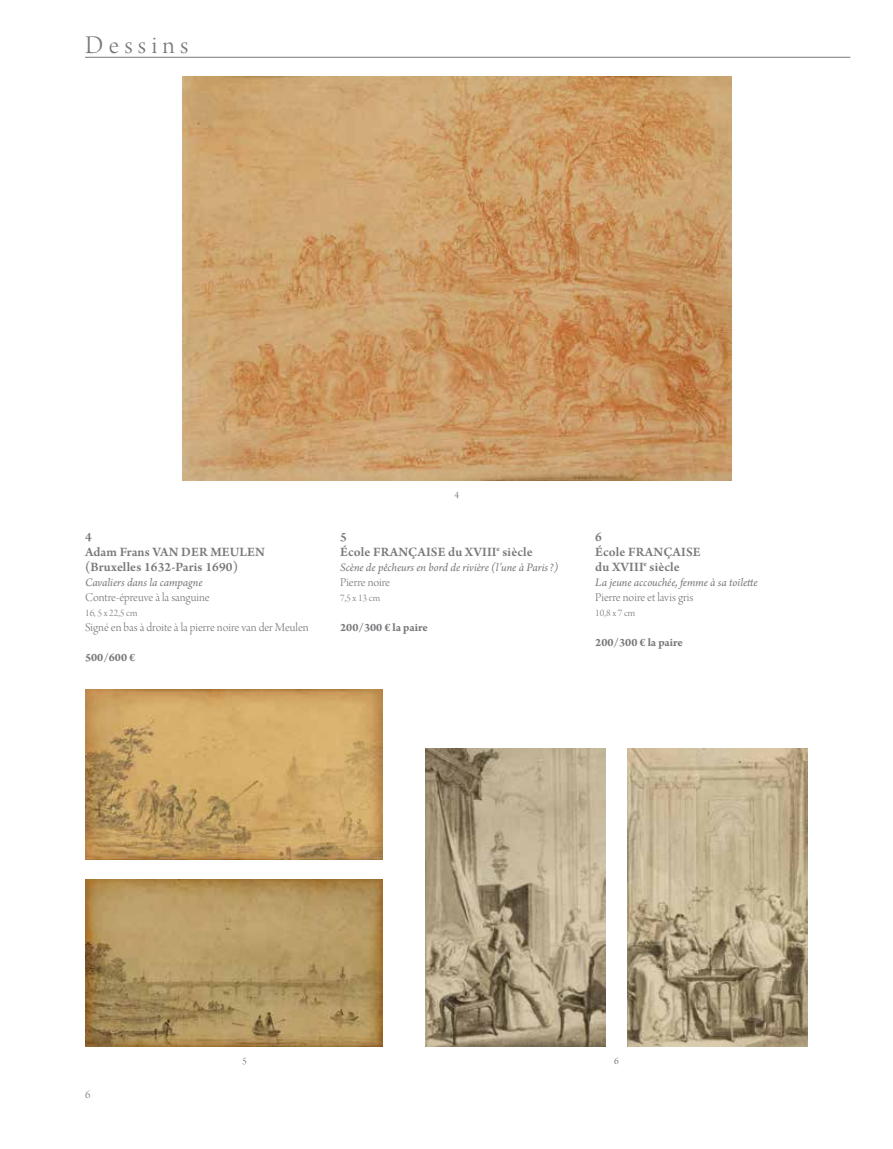
<style>
.page{position:relative;width:893px;height:1149px;background:#fff}
.page>*{position:absolute;margin:0;border:0;box-sizing:border-box;transform-origin:0 0}
.t1{font:27px "Arno Pro Light Display";letter-spacing:.2em;color:#77777a}
.t2{font:600 13.5px/15px "Arno Pro";letter-spacing:.01em;color:#78777b}
.t3{font:12.75px "Arno Pro Light Display";color:#78777b}
.t4{font:italic 12px "Arno Pro";letter-spacing:-.005em;color:#78777b}
.t5{font:700 12px "Arno Pro";color:#78777b}
.t6{font:12px "Arno Pro Light Display";color:#77777a}
.t7{font:10.5px "Arno Pro Light Display";color:#78777b}
.t8{font:10.5px "Arno Pro Display";color:#78777b}
</style>
<div class="page">
<img style="left:183px;top:77px;width:548px;height:403px">
<img style="left:85px;top:879px;width:298px;height:167px">
<img style="left:85px;top:689px;width:298px;height:170px">
<hr style="left:85px;top:57px;width:765px;height:1px;background:#77777a">
<img style="left:425px;top:748px;width:181px;height:298px">
<img style="left:627px;top:748px;width:181px;height:298px">
<h1 class="t1" style="left:85px;top:30px;width:105px">Dessins</h1>
<p class="t2" style="left:85px;top:530px;width:181px">4<br>Adam Frans VAN DER MEULEN (Bruxelles 1632-Paris 1690)</p>
<p class="t4" style="left:85px;top:575px;width:119px">Cavaliers dans la campagne</p>
<p class="t3" style="left:85px;top:590px;width:126px">Contre-épreuve à la sanguine</p>
<p class="t7" style="left:85px;top:607px;width:54px">16, 5 x 22,5 cm</p>
<p class="t3" style="left:85px;top:620px;width:225px">Signé en bas à droite à la pierre noire van der Meulen</p>
<p class="t5" style="left:85px;top:650px;width:52px">500/600 €</p>
<p class="t8" style="left:455px;top:489px;width:6px">4</p>
<p class="t2" style="left:340px;top:530px;width:194px">5<br>École FRANÇAISE du XVIII<sup>e</sup> siècle</p>
<p class="t4" style="left:340px;top:560px;width:220px">Scène de pêcheurs en bord de rivière (l’une à Paris?)</p>
<p class="t3" style="left:340px;top:575px;width:51px">Pierre noire</p>
<p class="t7" style="left:340px;top:592px;width:42px">7,5 x 13 cm</p>
<p class="t5" style="left:340px;top:620px;width:89px">200/300 € la paire</p>
<p class="t2" style="left:595px;top:530px;width:107px">6<br>École FRANÇAISE du XVIII<sup>e</sup> siècle</p>
<p class="t4" style="left:595px;top:575px;width:164px">La jeune accouchée, femme à sa toilette</p>
<p class="t3" style="left:595px;top:590px;width:100px">Pierre noire et lavis gris</p>
<p class="t7" style="left:595px;top:607px;width:42px">10,8 x 7 cm</p>
<p class="t5" style="left:595px;top:635px;width:89px">200/300 € la paire</p>
<p class="t6" style="left:85px;top:1087px;width:7px">6</p>
<p class="t8" style="left:242px;top:1054px;width:6px">5</p>
<p class="t8" style="left:614px;top:1054px;width:6px">6</p>
</div>
